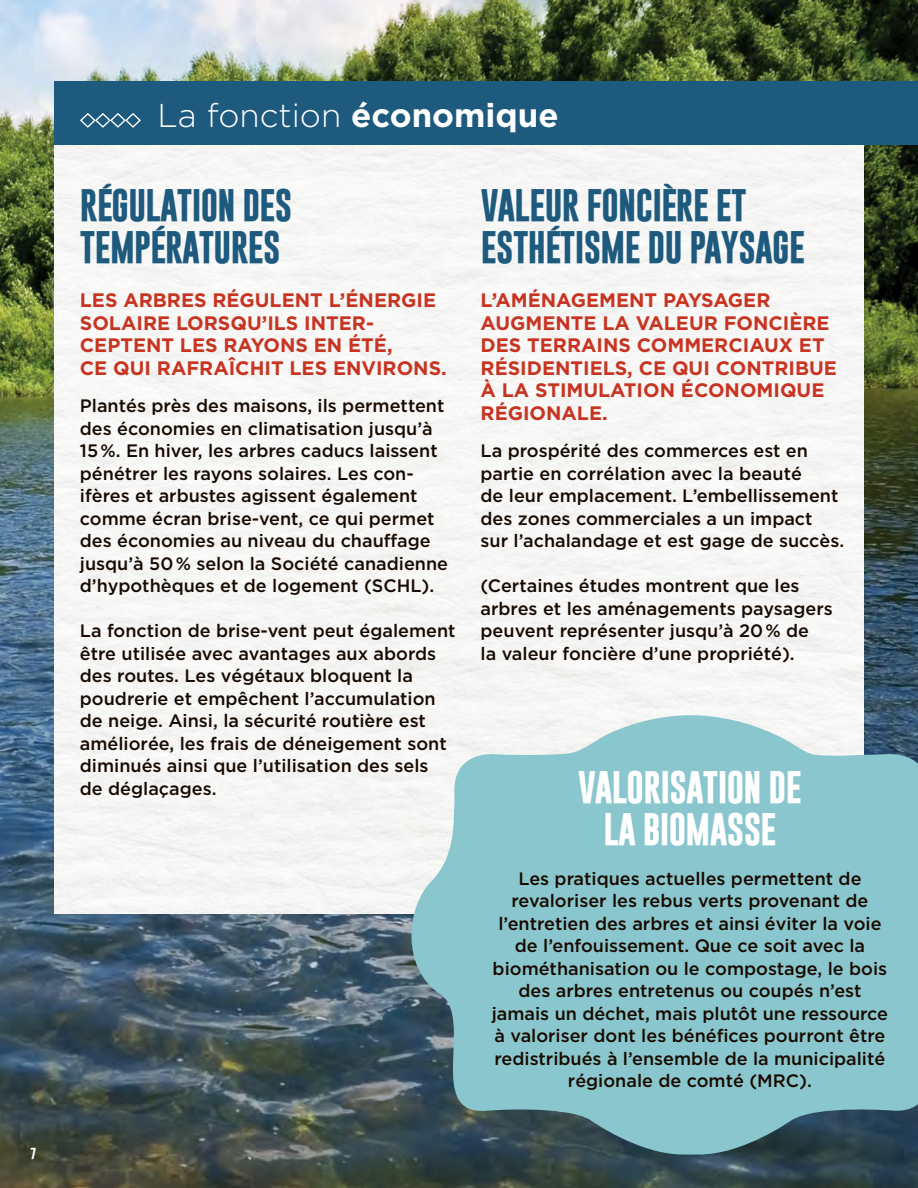
<style>
.page{position:relative;width:918px;height:1188px;background:#fff}
.page>*{position:absolute;margin:0;border:0;box-sizing:border-box;transform-origin:0 0}
.t1{font:700 33px/42px "Gobold";letter-spacing:-.02em;color:#1d5a7d}
.t2{font:700 33px/42px "Gobold";letter-spacing:-.02em;color:#fff;text-align:center}
.t3{font:300 33px "Gotham";color:#fff}
.t4{font:700 19.5px/22.5px "Gotham";color:#c73522}
.t5{font:500 18px/22.5px "Gotham";color:#180a00}
.t6{font:700 11.55px "Gobold";color:#fff}
.s1{font-weight:700}
</style>
<div class="page">
<img style="left:0;top:0;width:918px;height:1188px">
<div style="left:54px;top:145px;width:810px;height:769px;background:#f6f6f6"></div>
<svg style="left:400px;top:715px;width:518px;height:440px;background:#8abcc2"></svg>
<div style="left:54px;top:81px;width:864px;height:64px;background:#1d5a7d"></div>
<svg style="left:80px;top:113px;width:61px;height:15px"></svg>
<p class="t6" style="left:30px;top:1146px;width:8px">7</p>
<h1 class="t3" style="left:158px;top:97px;width:403px">La fonction <span class="s1">ÉCONOMIQUE</span></h1>
<h1 class="t1" style="left:80px;top:185px;width:214px">RÉGULATION DES<br>TEMPÉRATURES</h1>
<h1 class="t1" style="left:481px;top:185px;width:326px">VALEUR FONCIÈRE ET<br>ESTHÉTISME DU PAYSAGE</h1>
<p class="t4" style="left:80px;top:289px;width:368px">LES ARBRES RÉGULENT L’ÉNERGIE<br>SOLAIRE LORSQU’ILS INTER-<br>CEPTENT LES RAYONS EN ÉTÉ,<br>CE QUI RAFRAÎCHIT LES ENVIRONS.</p>
<p class="t5" style="left:80px;top:394px;width:370px">Plantés près des maisons, ils permettent des économies en climatisation jusqu’à 15%. En hiver, les arbres caducs laissent pénétrer les rayons solaires. Les con&shy;ifères et arbustes agissent également comme écran brise-vent, ce qui permet des économies au niveau du chauffage jusqu’à 50% selon la Société canadienne d’hypothèques et de logement (SCHL).</p>
<p class="t5" style="left:80px;top:619px;width:377px">La fonction de brise-vent peut également être utilisée avec avantages aux abords des routes. Les végétaux bloquent la poudrerie et empêchent l’accumulation de neige. Ainsi, la sécurité routière est améliorée, les frais de déneigement sont diminués ainsi que l’utilisation des sels de déglaçages.</p>
<p class="t4" style="left:481px;top:289px;width:358px">L’AMÉNAGEMENT PAYSAGER<br>AUGMENTE LA VALEUR FONCIÈRE<br>DES TERRAINS COMMERCIAUX ET<br>RÉSIDENTIELS, CE QUI CONTRIBUE<br>À LA STIMULATION ÉCONOMIQUE<br>RÉGIONALE.</p>
<p class="t5" style="left:481px;top:439px;width:365px">La prospérité des commerces est en partie en corrélation avec la beauté<br>de leur emplacement. L’embellissement des zones commerciales a un impact sur l’achalandage et est gage de succès.</p>
<p class="t5" style="left:481px;top:574px;width:354px">(Certaines études montrent que les arbres et les aménagements paysagers peuvent représenter jusqu’à 20% de<br>la valeur foncière d’une propriété).</p>
<h1 class="t2" style="left:578px;top:766px;width:225px">VALORISATION DE<br>LA BIOMASSE</h1>
<p class="t5" style="left:492px;top:867px;width:398px;text-align:center">Les pratiques actuelles permettent de revaloriser les rebus verts provenant de l’entretien des arbres et ainsi éviter la voie de l’enfouissement. Que ce soit avec la biométhanisation ou le compostage, le bois des arbres entretenus ou coupés n’est jamais un déchet, mais plutôt une ressource à valoriser dont les bénéfices pourront être redistribués à l’ensemble de la municipalité régionale de comté (MRC).</p>
</div>
